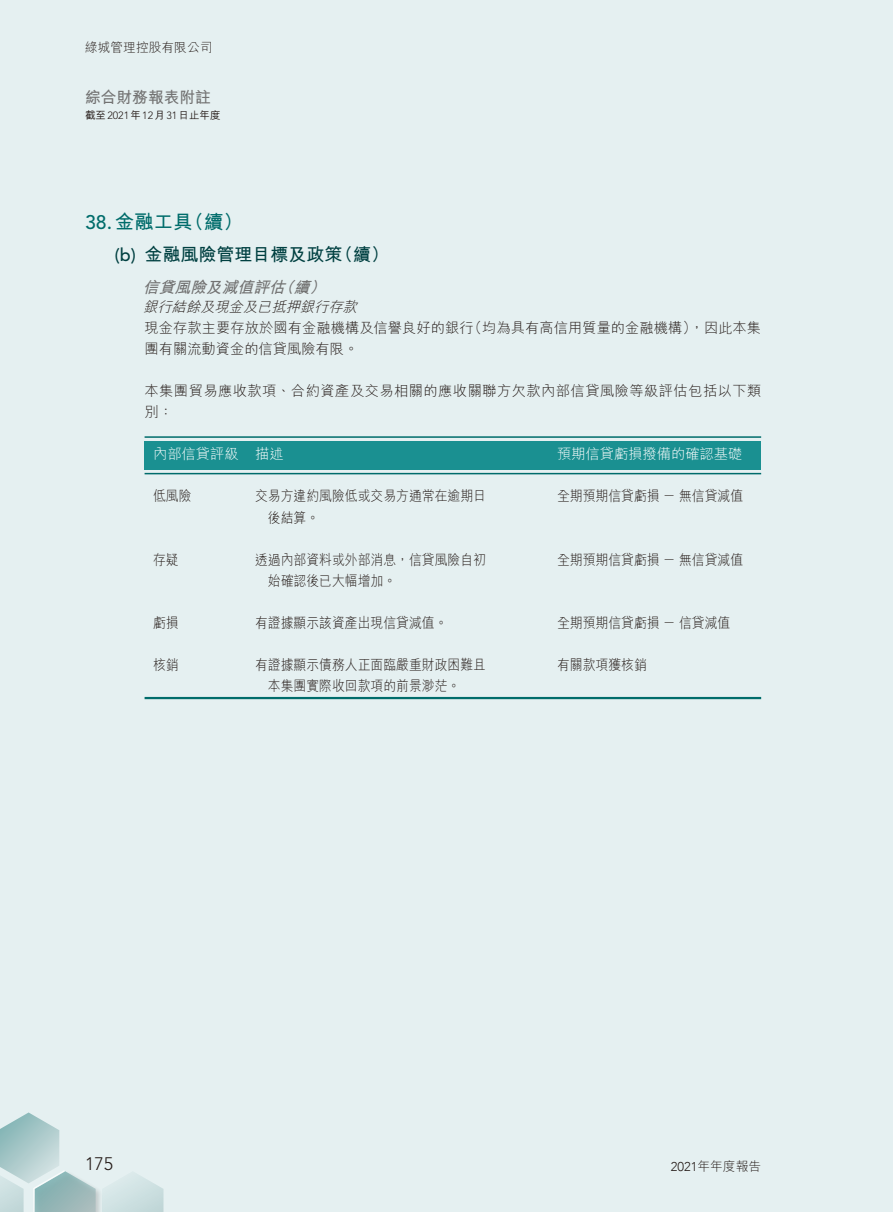
<style>
.page{position:relative;width:893px;height:1212px;background:#fff}
.page>*{position:absolute;margin:0;border:0;box-sizing:border-box;transform-origin:0 0}
.t1{font:700 19.5px "M Hei HK";color:#006c6b}
.t2{font:700 18px "M Hei HK";color:#004041}
.t3{font:300 18px "Avenir LT Std";color:#231916}
.t4{font:500 18px "Avenir LT Std";color:#004041}
.t5{font:italic 700 15.75px "M Hei HK";color:#727272}
.t6{font:700 15.75px "M Hei HK";color:#727272}
.t7{font:300 14.25px "M Hei HK";color:#231916;scale:.9 1}
.t8{font:300 14.25px/21px "M Hei HK";color:#231916}
.t9{font:300 14.25px/21px "M Hei HK";letter-spacing:.03em;color:#231916}
.t10{font:300 14.25px "M Hei HK";color:#fff}
.t11{font:italic 300 14.25px "M Hei HK";color:#231916}
.t12{font:300 12.75px "M Hei HK";color:#231916}
.t13{font:500 10.5px "M Hei HK";color:#231916}
.s1{font-family:"Avenir LT Std";font-weight:300}
.s2{font-family:"Avenir LT Std";font-weight:500}
.s3{font-family:"Avenir"}
</style>
<div class="page">
<div style="left:0;top:0;width:892px;height:1212px;background:#e5f0f1"></div>
<svg style="left:103px;top:1173px;width:60px;height:39px"></svg>
<div style="left:32px;top:1170px;width:71px;height:42px;background:#231916;opacity:.35"></div>
<svg style="left:0;top:1112px;width:96px;height:100px"></svg>
<div style="left:145px;top:441px;width:616px;height:28px;background:#1a9091"></div>
<hr style="left:145px;top:436px;width:616px;height:2px;background:#006c6b">
<hr style="left:145px;top:473px;width:616px;height:1px;background:#006c6b">
<hr style="left:145px;top:697px;width:616px;height:2px;background:#006c6b">
<p class="t12" style="left:85px;top:41px;width:129px">綠城管理控股有限公司</p>
<p class="t6" style="left:85px;top:85px;width:127px">綜合財務報表附註</p>
<p class="t13" style="left:85px;top:107px;width:137px">截至<span class="s1">2021</span>年<span class="s1">12</span>月<span class="s1">31</span>日止年度</p>
<h1 class="t1" style="left:85px;top:207px;width:109px"><span class="s2">38.</span>金融工具</h1>
<h1 class="t1" style="left:185px;top:207px;width:60px">（續(</h1>
<p class="t4" style="left:115px;top:244px;width:23px">b( )</p>
<p class="t2" style="left:145px;top:241px;width:199px">金融風險管理目標及政策</p>
<p class="t2" style="left:335px;top:241px;width:55px">（續(</p>
<p class="t5" style="left:143px;top:276px;width:174px">信貸風險及減值評估續</p>
<p class="t5" style="left:278px;top:276px;width:23px">（</p>
<p class="t11" style="left:143px;top:300px;width:219px">銀行結餘及現金及已抵押銀行存款</p>
<p class="t5" style="left:310px;top:276px;width:23px">(</p>
<p class="t8" style="left:468px;top:317px;width:295px">（均為具有高信用質量的金融機構，）因此本集</p>
<p class="t8" style="left:145px;top:317px;width:331px">現金存款主要存放於國有金融機構及信譽良好的銀行團有關流動資金的信貸風險有限。</p>
<p class="t9" style="left:145px;top:380px;width:618px">本集團貿易應收款項、合約資產及交易相關的應收關聯方欠款內部信貸風險等級評估包括以下類別：</p>
<p class="t10" style="left:557px;top:447px;width:187px">預期信貸虧損撥備的確認基礎</p>
<p class="t10" style="left:153px;top:447px;width:87px">內部信貸評級</p>
<p class="t10" style="left:255px;top:447px;width:30px">描述</p>
<p class="t7" style="left:153px;top:489px;width:44px">低風險</p>
<p class="t7" style="left:255px;top:489px;width:258px">交易方違約風險低或交易方通常在逾期日</p>
<p class="t7" style="left:268px;top:510px;width:58px">後結算。</p>
<p class="t7" style="left:557px;top:489px;width:208px">全期預期信貸虧損－無信貸減值</p>
<p class="t7" style="left:153px;top:552px;width:30px">存疑</p>
<p class="t7" style="left:255px;top:552px;width:258px">透過內部資料或外部消息，信貸風險自初</p>
<p class="t7" style="left:557px;top:552px;width:208px">全期預期信貸虧損－無信貸減值</p>
<p class="t7" style="left:268px;top:573px;width:144px">始確認後已大幅增加。</p>
<p class="t7" style="left:153px;top:615px;width:30px">虧損</p>
<p class="t7" style="left:255px;top:615px;width:215px">有證據顯示該資產出現信貸減值。</p>
<p class="t7" style="left:557px;top:615px;width:194px">全期預期信貸虧損－信貸減值</p>
<p class="t7" style="left:153px;top:657px;width:30px">核銷</p>
<p class="t7" style="left:255px;top:657px;width:258px">有證據顯示債務人正面臨嚴重財政困難且</p>
<p class="t7" style="left:557px;top:657px;width:101px">有關款項獲核銷</p>
<p class="t7" style="left:268px;top:678px;width:215px">本集團實際收回款項的前景渺茫。</p>
<p class="t3" style="left:85px;top:1153px;width:30px">175</p>
<p class="t12" style="left:671px;top:1160px;width:92px"><span class="s3">2021</span>年年度報告</p>
</div>
